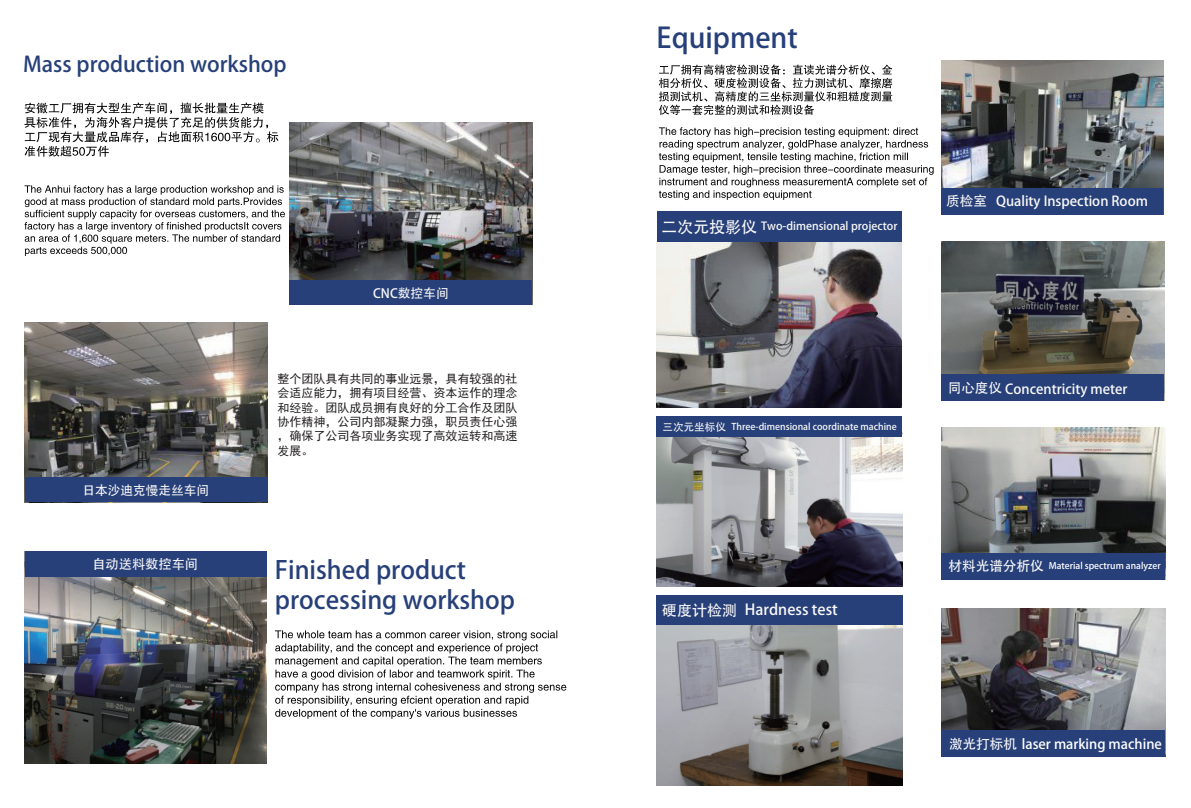
<style>
.page{position:relative;width:1191px;height:808px;background:#fff}
.page>*{position:absolute;margin:0;border:0;box-sizing:border-box;transform-origin:0 0}
.t1{font:28.1px "Adobe Heiti Std";color:#274079}
.t2{font:24.8px/29.8px "Adobe Heiti Std";color:#274079}
.t3{font:21.4px "Adobe Heiti Std";color:#274079}
.t4{font:15.1px "Adobe Heiti Std";color:#f9f8f8}
.t5{font:13.6px "Adobe Heiti Std";color:#f9f8f8}
.t6{font:13.6px "Adobe Heiti Std";color:#fff}
.t7{font:13.2px "Adobe Heiti Std";color:#f9f8f8}
.t8{font:12.7px "Adobe Heiti Std";color:#f9f8f8}
.t9{font:12px/14.4px "Sim Hei";color:#231f20;text-align:justify}
.t10{font:11.1px "Adobe Heiti Std";color:#f9f8f8}
.t11{font:9.3px "Adobe Heiti Std";color:#f9f8f8}
.t12{font:9.1px "Adobe Heiti Std";color:#fff}
.s1{font-size:16px}
.s2{font-size:10.6px}
.s3{font-size:13.6px;color:#fbfbfc}
.s4{color:#fbfbfc}
</style>
<div class="page">
<svg style="left:659px;top:64px;width:233px;height:51px"></svg>
<svg style="left:659px;top:127px;width:274px;height:73px"></svg>
<svg style="left:275px;top:630px;width:291px;height:89px"></svg>
<img style="left:25px;top:323px;width:243px;height:155px">
<div style="left:25px;top:478px;width:243px;height:24px;background:#274079"></div>
<img style="left:25px;top:576px;width:241px;height:188px">
<div style="left:25px;top:551px;width:242px;height:25px;background:#274079"></div>
<img style="left:941px;top:242px;width:223px;height:132px">
<div style="left:941px;top:374px;width:223px;height:26px;background:#274079"></div>
<img style="left:941px;top:60px;width:222px;height:155px">
<div style="left:941px;top:188px;width:222px;height:26px;background:#274079"></div>
<img style="left:657px;top:624px;width:246px;height:161px">
<div style="left:656px;top:595px;width:247px;height:29px;background:#274079"></div>
<img style="left:656px;top:241px;width:246px;height:166px">
<div style="left:657px;top:211px;width:245px;height:30px;background:#274079"></div>
<img style="left:656px;top:437px;width:246px;height:149px">
<div style="left:656px;top:416px;width:246px;height:21px;background:#274079"></div>
<img style="left:941px;top:608px;width:224px;height:122px">
<div style="left:941px;top:730px;width:224px;height:26px;background:#274079"></div>
<svg style="left:25px;top:102px;width:253px;height:55px"></svg>
<svg style="left:25px;top:185px;width:260px;height:71px"></svg>
<img style="left:941px;top:427px;width:224px;height:153px">
<div style="left:941px;top:553px;width:223px;height:26px;background:#274079"></div>
<img style="left:289px;top:123px;width:243px;height:157px">
<div style="left:289px;top:280px;width:243px;height:25px;background:#274079"></div>
<h3 class="t3" style="left:23px;top:52px;width:265px">Mass production workshop</h3>
<p class="t8" style="left:373px;top:285px;width:77px">CNC数控车间</p>
<p class="t8" style="left:82px;top:482px;width:128px">日本沙迪克慢走丝车间</p>
<p class="t7" style="left:92px;top:556px;width:107px">自动送料数控车间</p>
<p class="t9" style="left:277px;top:371px;width:242px">整个团队具有共同的事业远景，具有较强的社会适应能力，拥有项目经营、资本运作的理念和经验。团队成员拥有良好的分工合作及团队协作精神，公司内部凝聚力强，职员责任心强，确保了公司各项业务实现了高效运转和高速发展。</p>
<h2 class="t2" style="left:275px;top:555px;width:241px">Finished product processing workshop</h2>
<h1 class="t1" style="left:656px;top:21px;width:143px">Equipment</h1>
<p class="t10" style="left:661px;top:219px;width:238px"><span class="s1">二次元投影仪</span> Two-dimensional projector</p>
<p class="t5" style="left:946px;top:193px;width:203px">质检室 Quality Inspection Room</p>
<p class="t11" style="left:662px;top:421px;width:236px"><span class="s2">三次元坐标仪</span> Three-dimensional coordinate machine</p>
<p class="t4" style="left:662px;top:600px;width:177px">硬度计检测 Hardness test</p>
<p class="t5" style="left:947px;top:381px;width:181px">同心度仪 Concentricity meter</p>
<p class="t12" style="left:948px;top:560px;width:214px"><span class="s3">材料光谱分析仪</span> Material spectrum analyzer</p>
<p class="t6" style="left:949px;top:736px;width:214px"><span class="s4">激光打标机</span> laser marking machine</p>
</div>
